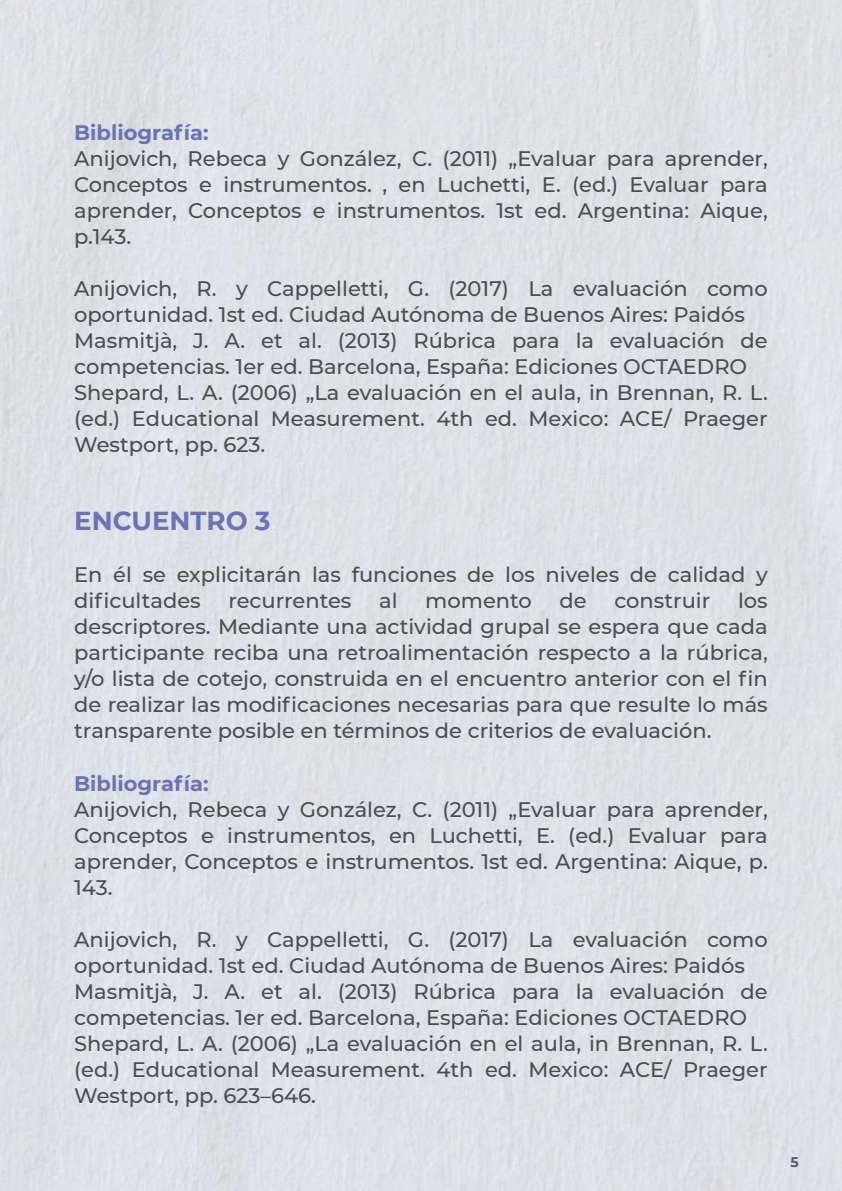
<style>
.page{position:relative;width:842px;height:1191px;background:#fff}
.page>*{position:absolute;margin:0;border:0;box-sizing:border-box;transform-origin:0 0}
.t1{font:700 26px "Montserrat";color:#6973b6}
.t2{font:500 21px/26px "Montserrat";color:#4d4d4f;text-align:justify}
.t3{font:700 21px "Montserrat";color:#6973b6}
.t4{font:700 14px "Montserrat";color:#4f5689}
</style>
<div class="page">
<p class="t3" style="left:74px;top:118px;width:136px">Bibliografía:</p>
<p class="t2" style="left:74px;top:145px;width:695px">Anijovich, Rebeca y González, C. (2011) „Evaluar para aprender, Conceptos e instrumentos. , en Luchetti, E. (ed.) Evaluar para aprender, Conceptos e instrumentos. 1st ed. Argentina: Aique, p.143.</p>
<p class="t2" style="left:74px;top:275px;width:695px;text-align:left">Anijovich, R. y Cappelletti, G. (2017) La evaluación como oportunidad. 1st ed. Ciudad Autónoma de Buenos Aires: Paidós Masmitjà, J. A. et al. (2013) Rúbrica para la evaluación de competencias. 1er ed. Barcelona, España: Ediciones OCTAEDRO Shepard, L. A. (2006) „La evaluación en el aula, in Brennan, R. L. (ed.) Educational Measurement. 4th ed. Mexico: ACE/ Praeger Westport, pp. 623.</p>
<p class="t1" style="left:74px;top:502px;width:198px">ENCUENTRO 3</p>
<p class="t2" style="left:74px;top:561px;width:695px">En él se explicitarán las funciones de los niveles de calidad y dificultades</p>
<p class="t2" style="left:228px;top:587px;width:125px">recurrentes</p>
<p class="t2" style="left:379px;top:587px;width:20px">al</p>
<p class="t2" style="left:425px;top:587px;width:108px">momento</p>
<p class="t2" style="left:560px;top:587px;width:29px">de</p>
<p class="t2" style="left:614px;top:587px;width:97px">construir</p>
<p class="t2" style="left:74px;top:587px;width:695px;text-indent:664px">los descriptores. Mediante una actividad grupal se espera que cada participante reciba una retroalimentación respecto a la rúbrica, y/o lista de cotejo, construida en el encuentro anterior con el fin de realizar las modificaciones necesarias para que resulte lo más transparente posible en términos de criterios de evaluación.</p>
<p class="t3" style="left:74px;top:768px;width:136px">Bibliografía:</p>
<p class="t2" style="left:74px;top:795px;width:695px">Anijovich, Rebeca y González, C. (2011) „Evaluar para aprender, Conceptos e instrumentos, en Luchetti, E. (ed.) Evaluar para aprender, Conceptos e instrumentos. 1st ed. Argentina: Aique, p.<br>143.</p>
<p class="t2" style="left:74px;top:925px;width:695px;text-align:left">Anijovich, R. y Cappelletti, G. (2017) La evaluación como oportunidad. 1st ed. Ciudad Autónoma de Buenos Aires: Paidós Masmitjà, J. A. et al. (2013) Rúbrica para la evaluación de competencias. 1er ed. Barcelona, España: Ediciones OCTAEDRO Shepard, L. A. (2006) „La evaluación en el aula, in Brennan, R. L. (ed.) Educational Measurement. 4th ed. Mexico: ACE/ Praeger Westport, pp. 623–646.</p>
<p class="t4" style="left:791px;top:1152px;width:10px">5</p>
</div>
